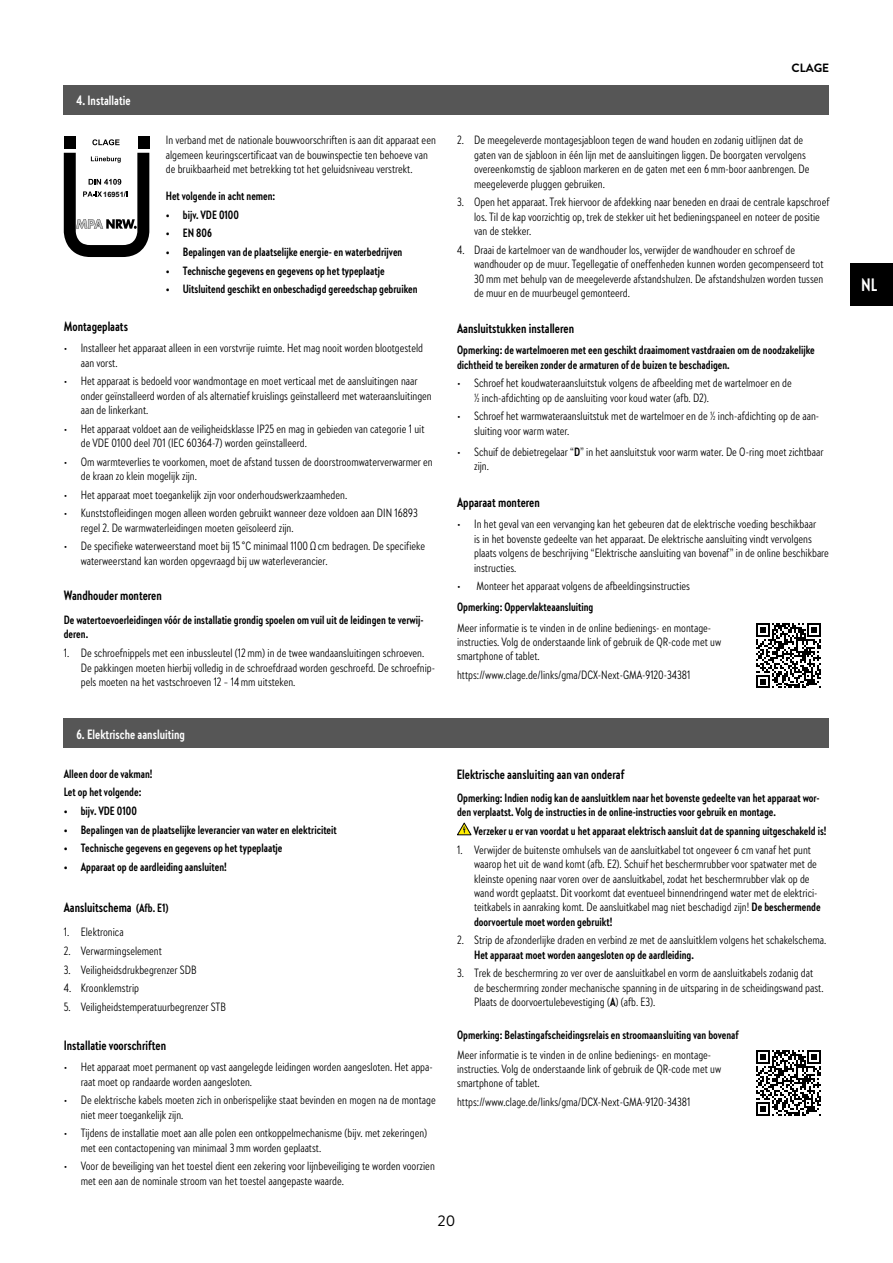
<style>
.page{position:relative;width:893px;height:1263px;background:#fff}
.page>*{position:absolute;margin:0;border:0;box-sizing:border-box;transform-origin:0 0}
.t1{font:700 18px "Brandon Text Cond";color:#fff}
.t2{font:15px "Brandon Text";color:#000}
.t3{font:700 13.5px "Brandon Text Cond";color:#000}
.t4{font:700 13.5px "Brandon Text Cond";color:#fff}
.t5{font:12px/14.4px "Brandon Text Cond";color:#000}
.t6{font:700 12px/14.4px "Brandon Text Cond";color:#000}
.t7{font:700 12px "Brandon Text";color:#000}
.t8{font:700 7.35px "Arial";color:#000}
.s1{font-weight:700}
</style>
<div class="page">
<div style="left:850px;top:264px;width:43px;height:42px;background:#000"></div>
<svg style="left:756px;top:623px;width:65px;height:65px"></svg>
<svg style="left:756px;top:1050px;width:65px;height:65px"></svg>
<div style="left:64px;top:85px;width:765px;height:30px;background:#565656"></div>
<div style="left:64px;top:718px;width:765px;height:30px;background:#565656"></div>
<svg style="left:457px;top:823px;width:14px;height:12px"></svg>
<div style="left:64px;top:136px;width:11px;height:12px;background:#000"></div>
<div style="left:138px;top:136px;width:11px;height:12px;background:#000"></div>
<svg style="left:92px;top:139px;width:28px;height:6px"></svg>
<svg style="left:64px;top:153px;width:85px;height:104px"></svg>
<p class="t4" style="left:77px;top:92px;width:55px">4. Installatie</p>
<p class="t5" style="left:166px;top:133px;width:271px">In verband met de nationale bouwvoorschriften is aan dit apparaat een algemeen keuringscertificaat van de bouwinspectie ten behoeve van de bruikbaarheid met betrekking tot het geluidsniveau verstrekt.</p>
<p class="t8" style="left:103px;top:189px;width:22px">16951</p>
<p class="t6" style="left:166px;top:188px;width:111px">Het volgende in acht nemen:</p>
<p class="t6" style="left:166px;top:207px;width:75px">• bijv. VDE 0100</p>
<p class="t6" style="left:166px;top:226px;width:48px">• EN 806</p>
<p class="t6" style="left:166px;top:244px;width:238px">• Bepalingen van de plaatselijke energie- en waterbedrijven</p>
<p class="t6" style="left:166px;top:263px;width:220px">• Technische gegevens en gegevens op het typeplaatje</p>
<p class="t6" style="left:166px;top:282px;width:253px">• Uitsluitend geschikt en onbeschadigd gereedschap gebruiken</p>
<p class="t3" style="left:64px;top:317px;width:66px">Montageplaats</p>
<p class="t5" style="left:81px;top:340px;width:344px;text-indent:-17px">• Installeer het apparaat alleen in een vorstvrije ruimte. Het mag nooit worden blootgesteld aan vorst.</p>
<p class="t5" style="left:81px;top:373px;width:352px;text-indent:-17px">• Het apparaat is bedoeld voor wandmontage en moet verticaal met de aansluitingen naar onder geïnstalleerd worden of als alternatief kruislings geïnstalleerd met wateraansluitingen aan de linkerkant.</p>
<p class="t5" style="left:81px;top:421px;width:345px;text-indent:-17px">• Het apparaat voldoet aan de veiligheidsklasse IP25 en mag in gebieden van categorie 1 uit de VDE 0100 deel 701 (IEC 60364-7) worden geïnstalleerd.</p>
<p class="t5" style="left:81px;top:454px;width:353px;text-indent:-17px">• Om warmteverlies te voorkomen, moet de afstand tussen de doorstroomwaterverwarmer en de kraan zo klein mogelijk zijn.</p>
<p class="t5" style="left:64px;top:487px;width:285px">• Het apparaat moet toegankelijk zijn voor onderhoudswerkzaamheden.</p>
<p class="t5" style="left:81px;top:506px;width:338px;text-indent:-17px">• Kunststofleidingen mogen alleen worden gebruikt wanneer deze voldoen aan DIN 16893 regel 2. De warmwaterleidingen moeten geïsoleerd zijn.</p>
<p class="t5" style="left:81px;top:539px;width:346px;text-indent:-17px">• De specifieke waterweerstand moet bij 15 °C minimaal 1100Ωcm bedragen. De specifieke waterweerstand kan worden opgevraagd bij uw waterleverancier.</p>
<p class="t3" style="left:64px;top:586px;width:100px">Wandhouder monteren</p>
<p class="t6" style="left:64px;top:612px;width:361px">De watertoevoerleidingen vóór de installatie grondig spoelen om vuil uit de leidingen te verwij&shy;deren.</p>
<p class="t5" style="left:81px;top:645px;width:356px;text-indent:-17px">1. De schroefnippels met een inbussleutel (12mm) in de twee wandaansluitingen schroeven.<br>De pakkingen moeten hierbij volledig in de schroefdraad worden geschroefd. De schroefnip&shy;pels moeten na het vastschroeven 12 – 14mm uitsteken.</p>
<p class="t4" style="left:77px;top:725px;width:110px">6. Elektrische aansluiting</p>
<p class="t6" style="left:64px;top:764px;width:90px;line-height:18.6px">Alleen door de vakman!<br>Let op het volgende:</p>
<p class="t6" style="left:64px;top:803px;width:75px">• bijv. VDE 0100</p>
<p class="t6" style="left:64px;top:822px;width:275px">• Bepalingen van de plaatselijke leverancier van water en elektriciteit</p>
<p class="t6" style="left:64px;top:841px;width:220px">• Technische gegevens en gegevens op het typeplaatje</p>
<p class="t6" style="left:64px;top:859px;width:165px">• Apparaat op de aardleiding aansluiten!</p>
<p class="t3" style="left:64px;top:898px;width:69px">Aansluitschema</p>
<p class="t5" style="left:64px;top:924px;width:61px">1. Elektronica</p>
<p class="t5" style="left:64px;top:943px;width:100px">2. Verwarmingselement</p>
<p class="t5" style="left:64px;top:962px;width:134px">3. Veiligheidsdrukbegrenzer SDB</p>
<p class="t5" style="left:64px;top:980px;width:77px">4. Kroonklemstrip</p>
<p class="t5" style="left:64px;top:999px;width:164px">5. Veiligheidstemperatuurbegrenzer STB</p>
<p class="t6" style="left:136px;top:901px;width:34px">(Afb. E1)</p>
<p class="t3" style="left:64px;top:1036px;width:104px">Installatie voorschriften</p>
<p class="t5" style="left:81px;top:1059px;width:354px;text-indent:-17px">• Het apparaat moet permanent op vast aangelegde leidingen worden aangesloten. Het appa&shy;raat moet op randaarde worden aangesloten.</p>
<p class="t5" style="left:81px;top:1092px;width:356px;text-indent:-17px">• De elektrische kabels moeten zich in onberispelijke staat bevinden en mogen na de montage niet meer toegankelijk zijn.</p>
<p class="t5" style="left:81px;top:1125px;width:348px;text-indent:-17px">• Tijdens de installatie moet aan alle polen een ontkoppelmechanisme (bijv. met zekeringen) met een contactopening van minimaal 3mm worden geplaatst.</p>
<p class="t5" style="left:81px;top:1159px;width:356px;text-indent:-17px">• Voor de beveiliging van het toestel dient een zekering voor lijnbeveiliging te worden voorzien met een aan de nominale stroom van het toestel aangepaste waarde.</p>
<p class="t7" style="left:791px;top:60px;width:39px">CLAGE</p>
<p class="t5" style="left:474px;top:133px;width:337px;text-indent:-17px">2. De meegeleverde montagesjabloon tegen de wand houden en zodanig uitlijnen dat de gaten van de sjabloon in één lijn met de aansluitingen liggen. De boorgaten vervolgens overeenkomstig de sjabloon markeren en de gaten met een 6mm-boor aanbrengen. De meegeleverde pluggen gebruiken.</p>
<p class="t5" style="left:474px;top:195px;width:357px;text-indent:-17px">3. Open het apparaat. Trek hiervoor de afdekking naar beneden en draai de centrale kapschroef los. Til de kap voorzichtig op, trek de stekker uit het bedieningspaneel en noteer de positie van de stekker.</p>
<p class="t5" style="left:474px;top:242px;width:351px;text-indent:-17px">4. Draai de kartelmoer van de wandhouder los, verwijder de wandhouder en schroef de wandhouder op de muur. Tegellegatie of oneffenheden kunnen worden gecompenseerd tot 30mm met behulp van de meegeleverde afstandshulzen. De afstandshulzen worden tussen de muur en de muurbeugel gemonteerd.</p>
<p class="t3" style="left:457px;top:319px;width:119px">Aansluitstukken installeren</p>
<p class="t6" style="left:457px;top:342px;width:359px">Opmerking: de wartelmoeren met een geschikt draaimoment vastdraaien om de noodzakelijke dichtheid te bereiken zonder de armaturen of de buizen te beschadigen.</p>
<p class="t5" style="left:474px;top:376px;width:319px;text-indent:-17px">• Schroef het koudwateraansluitstuk volgens de afbeelding met de wartelmoer en de ½ inch-afdichting op de aansluiting voor koud water.(afb. D2).</p>
<p class="t5" style="left:474px;top:409px;width:347px;text-indent:-17px">• Schroef het warmwateraansluitstuk met de wartelmoer en de ½ inch-afdichting op de aan&shy;sluiting voor warm water.</p>
<p class="t5" style="left:474px;top:444px;width:351px;text-indent:-17px">• Schuif de debietregelaar “<span class="s1">D</span>” in het aansluitstuk voor warm water. De O-ring moet zichtbaar zijn.</p>
<p class="t3" style="left:457px;top:493px;width:84px">Apparaat monteren</p>
<p class="t5" style="left:474px;top:517px;width:356px;text-indent:-17px">• In het geval van een vervanging kan het gebeuren dat de elektrische voeding beschikbaar<br>is in het bovenste gedeelte van het apparaat. De elektrische aansluiting vindt vervolgens plaats volgens de beschrijving “Elektrische aansluiting van bovenaf” in de online beschikbare instructies.</p>
<p class="t5" style="left:457px;top:578px;width:234px">• Monteer het apparaat volgens de afbeeldingsinstructies</p>
<p class="t6" style="left:457px;top:599px;width:138px">Opmerking: Oppervlakteaansluiting</p>
<p class="t5" style="left:457px;top:620px;width:265px">Meer informatie is te vinden in de online bedienings- en montage&shy;instructies. Volg de onderstaande link of gebruik de QR-code met uw smartphone of tablet.</p>
<p class="t5" style="left:457px;top:667px;width:235px">https://www.clage.de/links/gma/DCX-Next-GMA-9120-34381</p>
<p class="t3" style="left:457px;top:765px;width:169px">Elektrische aansluiting aan van onderaf</p>
<p class="t6" style="left:457px;top:790px;width:364px">Opmerking: Indien nodig kan de aansluitklem naar het bovenste gedeelte van het apparaat wor&shy;den verplaatst. Volg de instructies in de online-instructies voor gebruik en montage.</p>
<p class="t6" style="left:474px;top:823px;width:354px">Verzeker u er van voordat u het apparaat elektrisch aansluit dat de spanning uitgeschakeld is!</p>
<p class="t5" style="left:474px;top:842px;width:348px;text-indent:-17px">1. Verwijder de buitenste omhulsels van de aansluitkabel tot ongeveer 6 cm vanaf het punt waarop het uit de wand komt (afb. E2). Schuif het beschermrubber voor spatwater met de kleinste opening naar voren over de aansluitkabel, zodat het beschermrubber vlak op de wand wordt geplaatst. Dit voorkomt dat eventueel binnendringend water met de elektrici&shy;teitkabels in aanraking komt. De aansluitkabel mag niet beschadigd zijn! <span class="s1">De beschermende doorvoertule moet worden gebruikt!</span></p>
<p class="t5" style="left:457px;top:933px;width:371px">2. Strip de afzonderlijke draden en verbind ze met de aansluitklem volgens het schakelschema.</p>
<p class="t6" style="left:474px;top:947px;width:221px">Het apparaat moet worden aangesloten op de aardleiding.</p>
<p class="t5" style="left:474px;top:966px;width:351px;text-indent:-17px">3. Trek de beschermring zo ver over de aansluitkabel en vorm de aansluitkabels zodanig dat de beschermring zonder mechanische spanning in de uitsparing in de scheidingswand past.<br>Plaats de doorvoertulebevestiging (<span class="s1">A</span>) (afb. E3).</p>
<p class="t6" style="left:457px;top:1027px;width:283px">Opmerking: Belastingafscheidingsrelais en stroomaansluiting van bovenaf</p>
<p class="t5" style="left:457px;top:1047px;width:265px">Meer informatie is te vinden in de online bedienings- en montage&shy;instructies. Volg de onderstaande link of gebruik de QR-code met uw smartphone of tablet.</p>
<p class="t5" style="left:457px;top:1094px;width:235px">https://www.clage.de/links/gma/DCX-Next-GMA-9120-34381</p>
<p class="t2" style="left:437px;top:1210px;width:19px">20</p>
<h1 class="t1" style="left:861px;top:273px;width:18px">NL</h1>
</div>
